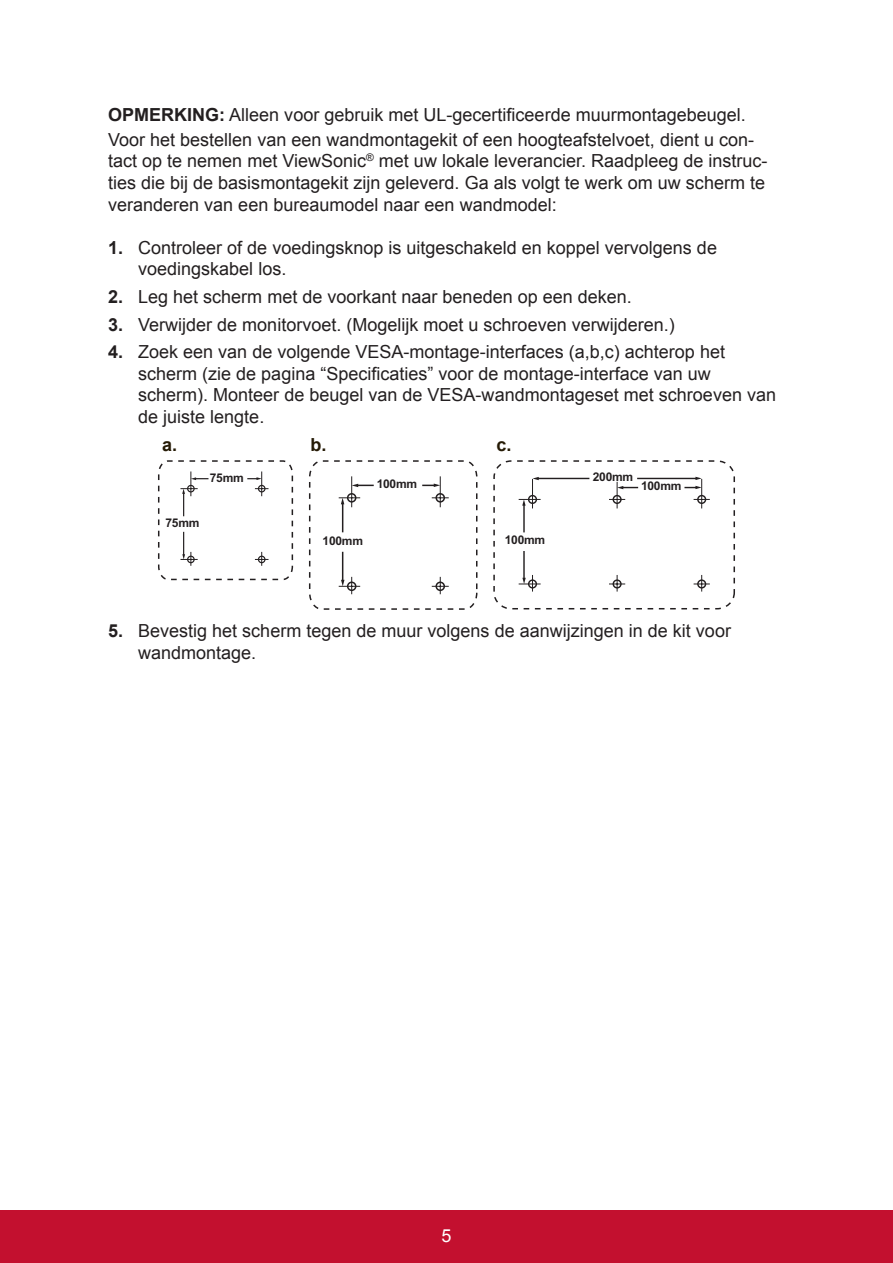
<style>
.page{position:relative;width:893px;height:1263px;background:#fff}
.page>*{position:absolute;margin:0;border:0;box-sizing:border-box;transform-origin:0 0}
.t1{font:18px/21.6px "Arial";color:#231f20}
.t2{font:700 18px "Arial";color:#251a05}
.t3{font:18px "Arial";color:#fff}
.t4{font:700 12px "Arial";letter-spacing:-.02em;color:#231f20}
.s1{font-weight:700}
</style>
<div class="page">
<div style="left:0;top:1210px;width:892px;height:53px;background:#c3102f"></div>
<svg style="left:158px;top:460px;width:136px;height:121px"></svg>
<svg style="left:308px;top:460px;width:170px;height:150px"></svg>
<hr style="left:537px;top:478px;width:52px;height:1px;background:#231f20">
<svg style="left:518px;top:477px;width:22px;height:114px"></svg>
<svg style="left:609px;top:477px;width:100px;height:114px"></svg>
<div style="left:493px;top:460px;width:241px;height:149px;border:2px dashed #231f20;border-radius:17px"></div>
<p class="t1" style="left:108px;top:103px;width:647px;line-height:24.6px"><span class="s1">OPMERKING:</span> Alleen voor gebruik met UL-gecertificeerde muurmontagebeugel.<br>Voor het bestellen van een wandmontagekit of een hoogteafstelvoet, dient u con-</p>
<p class="t1" style="left:108px;top:150px;width:660px">tact op te nemen met ViewSonic<sup>®</sup> met uw lokale leverancier. Raadpleeg de instruc&shy;ties die bij de basismontagekit zijn geleverd. Ga als volgt te werk om uw scherm te veranderen van een bureaumodel naar een wandmodel:</p>
<p class="t1" style="left:138px;top:237px;width:580px;text-indent:-30px"><span class="s1">1.</span> Controleer of de voedingsknop is uitgeschakeld en koppel vervolgens de voedingskabel los.</p>
<p class="t1" style="left:108px;top:286px;width:525px"><span class="s1">2.</span> Leg het scherm met de voorkant naar beneden op een deken.</p>
<p class="t1" style="left:108px;top:314px;width:568px"><span class="s1">3.</span> Verwijder de monitorvoet. (Mogelijk moet u schroeven verwijderen.)</p>
<p class="t1" style="left:138px;top:341px;width:639px;text-indent:-30px"><span class="s1">4.</span> Zoek een van de volgende VESA-montage-interfaces (a,b,c) achterop het scherm (zie de pagina “Specificaties” voor de montage-interface van uw scherm). Monteer de beugel van de VESA-wandmontageset met schroeven van de juiste lengte.</p>
<p class="t2" style="left:162px;top:432px;width:17px">a.</p>
<p class="t2" style="left:310px;top:432px;width:18px">b.</p>
<p class="t2" style="left:496px;top:432px;width:17px">c.</p>
<p class="t4" style="left:210px;top:470px;width:35px">75mm</p>
<p class="t4" style="left:165px;top:515px;width:35px">75mm</p>
<p class="t4" style="left:376px;top:476px;width:42px">100mm</p>
<p class="t4" style="left:322px;top:532px;width:42px">100mm</p>
<p class="t4" style="left:504px;top:532px;width:42px">100mm</p>
<p class="t4" style="left:592px;top:469px;width:42px">200mm</p>
<p class="t4" style="left:640px;top:478px;width:42px">100mm</p>
<p class="t1" style="left:138px;top:620px;width:594px;text-indent:-30px"><span class="s1">5.</span> Bevestig het scherm tegen de muur volgens de aanwijzingen in de kit voor wandmontage.</p>
<p class="t3" style="left:441px;top:1223px;width:12px">5</p>
</div>
